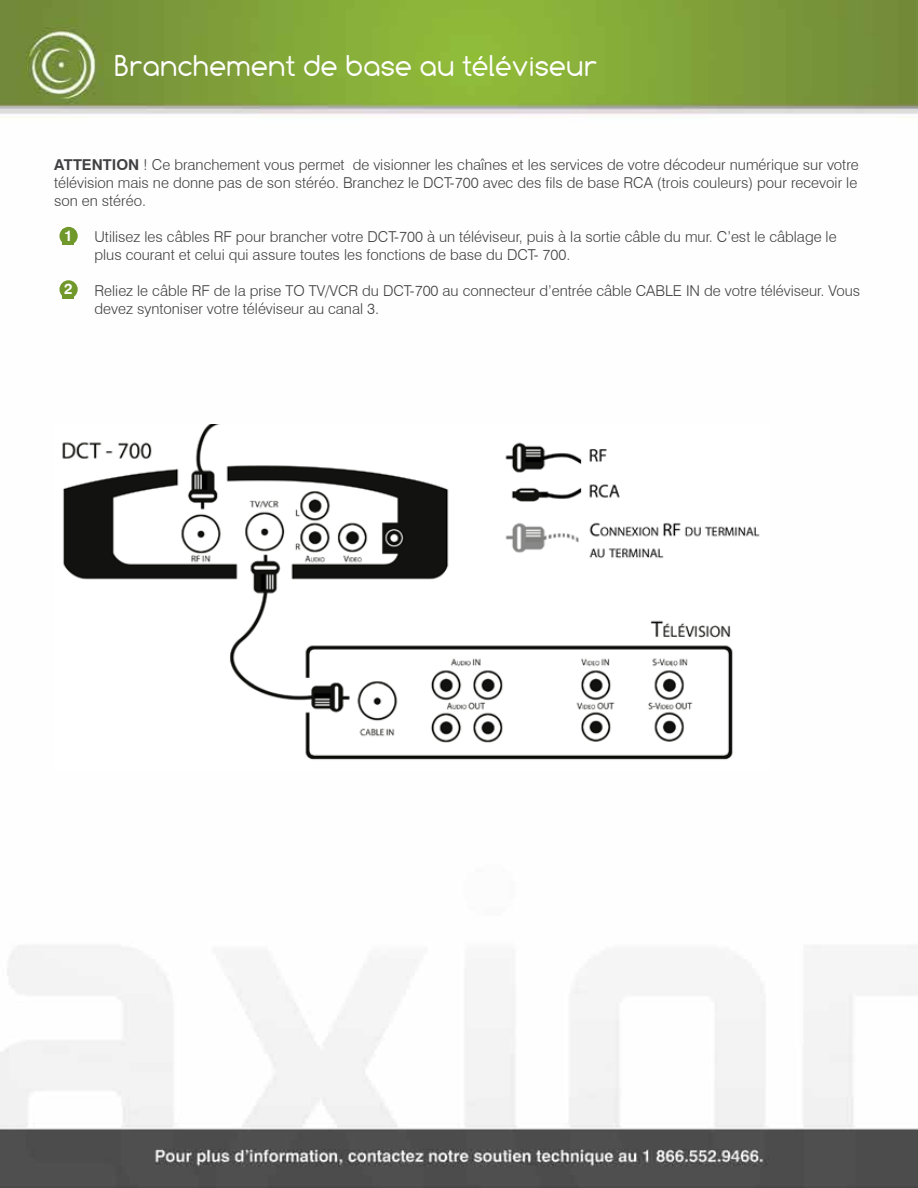
<style>
.page{position:relative;width:918px;height:1188px;background:#fff}
.page>*{position:absolute;margin:0;border:0;box-sizing:border-box;transform-origin:0 0}
.t1{font:30px "Comfortaa";color:#fff}
.t2{font:300 15px/18px "Swiss 721 BT";color:#414042}
.t3{font:700 15px "Swiss 721 BT";color:#fff}
.s1{font-weight:700}
</style>
<div class="page">
<img style="left:0;top:0;width:918px;height:1188px">
<img style="left:54px;top:424px;width:716px;height:348px">
<svg style="left:59px;top:227px;width:19px;height:18px"></svg>
<div style="left:63px;top:230px;width:11px;height:15px;background:#70982b"></div>
<svg style="left:59px;top:280px;width:19px;height:18px"></svg>
<div style="left:63px;top:283px;width:11px;height:15px;background:#70982b"></div>
<h1 class="t1" style="left:115px;top:49px;width:484px">Branchement de base au téléviseur</h1>
<p class="t2" style="left:54px;top:156px;width:806px;text-align:justify"><span class="s1">ATTENTION</span> ! Ce branchement vous permet de visionner les chaînes et les services de votre décodeur numérique sur votre télévision mais ne donne pas de son stéréo. Branchez le DCT-700 avec des fils de base RCA (trois couleurs) pour recevoir le son en stéréo.</p>
<p class="t2" style="left:94px;top:228px;width:744px">Utilisez les câbles RF pour brancher votre DCT-700 à un téléviseur, puis à la sortie câble du mur. C’est le câblage le plus courant et celui qui assure toutes les fonctions de base du DCT- 700.</p>
<p class="t2" style="left:94px;top:282px;width:767px">Reliez le câble RF de la prise TO TV/VCR du DCT-700 au connecteur d’entrée câble CABLE IN de votre téléviseur. Vous devez syntoniser votre téléviseur au canal 3.</p>
<p class="t3" style="left:64px;top:226px;width:10px">1</p>
<p class="t3" style="left:64px;top:280px;width:10px">2</p>
</div>
